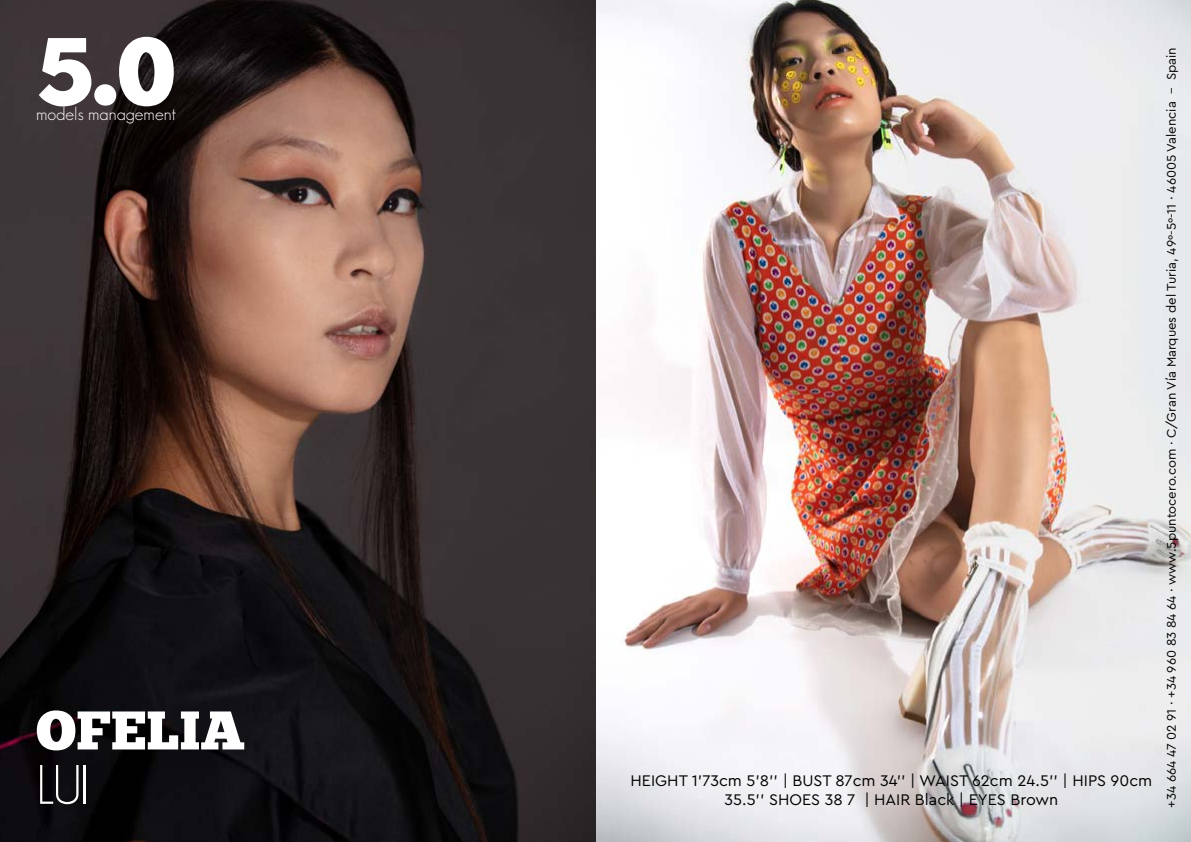
<style>
.page{position:relative;width:1191px;height:842px;background:#fff}
.page>*{position:absolute;margin:0;border:0;box-sizing:border-box;transform-origin:0 0}
.t1{font:96.1px "Chunk Five Ex";color:#fff}
.t2{font:54.3px "Chunk Five Ex";color:#fff}
.t3{font:300 54.3px "Geosans";color:#fff}
.t4{font:300 17.8px "Geosans";color:#fff}
.t5{font:16.1px/19.3px "Cera Pro";color:#000;text-align:center}
.t6{font:13.1px "Cera Pro";color:#000}
</style>
<div class="page">
<img style="left:0;top:0;width:1191px;height:842px">
<h1 class="t1" style="left:37px;top:-1px;width:139px">5.0</h1>
<h3 class="t4" style="left:36px;top:103px;width:142px">models management</h3>
<h2 class="t2" style="left:36px;top:690px;width:210px">OFELIA</h2>
<h2 class="t3" style="left:36px;top:755px;width:55px">LUI</h2>
<p class="t5" style="left:630px;top:770px;width:523px">HEIGHT 1’73cm 5’8’’ | BUST 87cm 34’’ | WAIST 62cm 24.5’’ | HIPS 90cm<br>35.5’’ SHOES 38 7 | HAIR Black | EYES Brown</p>
<p class="t6" style="left:1162px;top:807px;width:762px;rotate:-90deg">+34 664 47 02 91 · +34 960 83 84 64 · www.5puntocero.com · C/Gran Vía Marques del Turia, 49º-5º-11 · 46005 Valencia – Spain</p>
</div>
